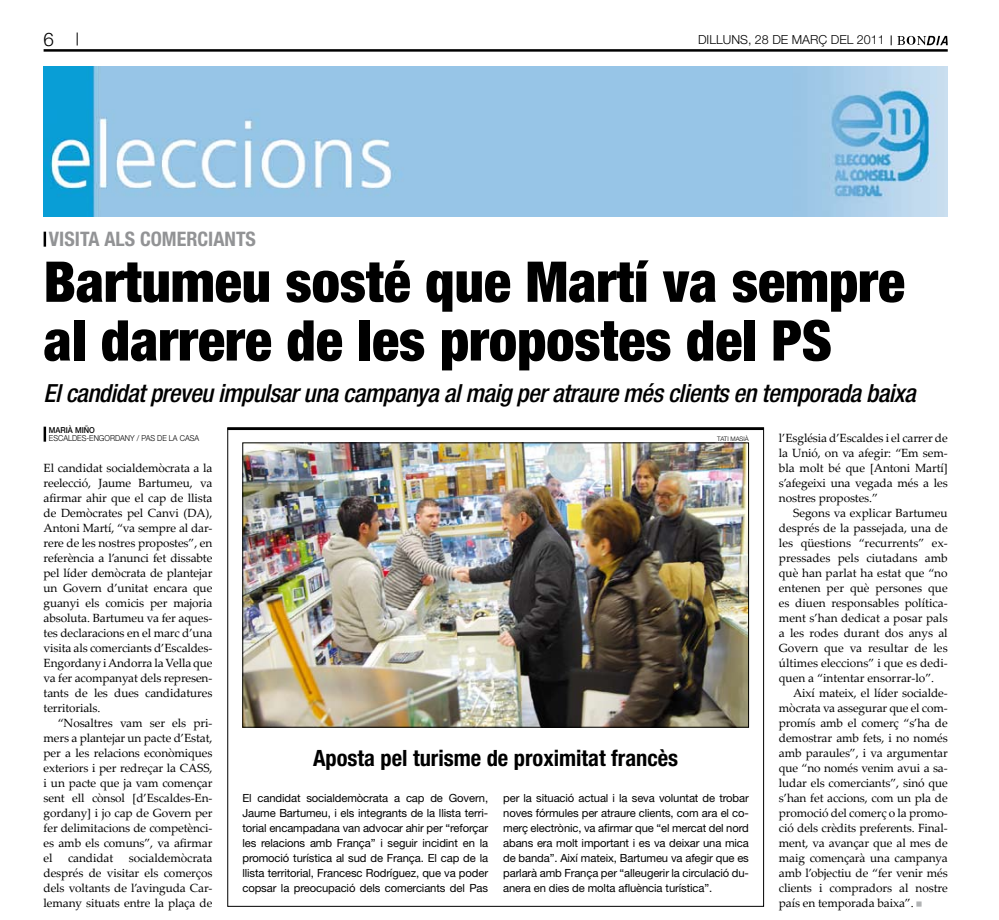
<style>
.page{position:relative;width:999px;height:920px;background:#fff}
.page>*{position:absolute;margin:0;border:0;box-sizing:border-box;transform-origin:0 0}
.t1{font:900 condensed 56.25px/58.8px "Helvetica Neue LT Std";color:#000}
.t2{font:italic 500 condensed 25px "Helvetica Neue LT Std";letter-spacing:-.02em;color:#000}
.t3{font:700 condensed 22.5px "Helvetica Neue LT Std";color:#000}
.t4{font:700 condensed 20px "Helvetica Neue LT Std";color:#929395}
.t5{font:300 18.75px "Helvetica Neue LT Std";color:#000}
.t6{font:300 12.5px "Helvetica Neue LT Std";color:#000}
.t7{font:11.88px/15px "Palatino Linotype";letter-spacing:-.01em;color:#000;text-align:justify}
.t8{font:11.25px/15px "Helvetica Neue LT Std";letter-spacing:-.01em;color:#000;text-align:justify}
.t9{font:300 8.25px/8.8px "Helvetica Neue LT Std";color:#000;scale:.91 1}
.t10{font:300 6.25px "Helvetica Neue LT Std";color:#000}
.s1{font-weight:500}
</style>
<div class="page">
<hr style="left:44px;top:49px;width:903px;height:3px;background:#000">
<svg style="left:897px;top:36px;width:50px;height:9px"></svg>
<svg style="left:77px;top:33px;width:1px;height:13px"></svg>
<img style="left:44px;top:67px;width:903px;height:150px">
<svg style="left:916px;top:901px;width:5px;height:6px"></svg>
<svg style="left:44px;top:427px;width:2px;height:15px"></svg>
<svg style="left:44px;top:232px;width:2px;height:15px"></svg>
<hr style="left:227px;top:428px;width:536px;height:2px;background:#000">
<img style="left:244px;top:445px;width:502px;height:281px">
<div style="left:242px;top:443px;width:506px;height:285px;border:1px solid #000"></div>
<p class="t5" style="left:44px;top:28px;width:12px">6</p>
<p class="t6" style="left:698px;top:32px;width:188px">DILLUNS, 28 DE MARÇ DEL 2011</p>
<p class="t4" style="left:49px;top:227px;width:208px">visita als comerciants</p>
<p class="t1" style="left:44px;top:252px;width:862px">Bartumeu sosté que Martí va sempre al darrere de les propostes del PS</p>
<p class="t2" style="left:44px;top:378px;width:873px">El candidat preveu impulsar una campanya al maig per atraure més clients en temporada baixa</p>
<p class="t9" style="left:49px;top:425px;width:167px"><span class="s1">MARIÀ MIÑO<br></span>ESCALDES-ENGORDANY / PAS DE LA CASA</p>
<p class="t7" style="left:44px;top:460px;width:170px">El candidat socialdemòcrata a la</p>
<p class="t7" style="left:44px;top:475px;width:170px">reelecció, Jaume Bartumeu, va</p>
<p class="t7" style="left:44px;top:490px;width:170px">afirmar ahir que el cap de llista</p>
<p class="t7" style="left:44px;top:505px;width:170px">de Demòcrates pel Canvi (DA),</p>
<p class="t7" style="left:44px;top:520px;width:170px">Antoni Martí, “va sempre al dar-</p>
<p class="t7" style="left:44px;top:535px;width:170px">rere de les nostres propostes”, en</p>
<p class="t7" style="left:44px;top:550px;width:170px">referència a l’anunci fet dissabte</p>
<p class="t7" style="left:44px;top:565px;width:170px">pel líder demòcrata de plantejar</p>
<p class="t7" style="left:44px;top:580px;width:170px">un Govern d’unitat encara que</p>
<p class="t7" style="left:44px;top:595px;width:170px">guanyi els comicis per majoria</p>
<p class="t7" style="left:44px;top:610px;width:170px">absoluta. Bartumeu va fer aques-</p>
<p class="t7" style="left:44px;top:625px;width:170px">tes declaracions en el marc d’una</p>
<p class="t7" style="left:44px;top:640px;width:170px">visita als comerciants d’Escaldes-</p>
<p class="t7" style="left:44px;top:655px;width:170px">Engordany i Andorra la Vella que</p>
<p class="t7" style="left:44px;top:670px;width:170px">va fer acompanyat dels represen-</p>
<p class="t7" style="left:44px;top:685px;width:170px">tants de les dues candidatures</p>
<p class="t7" style="left:44px;top:700px;width:58px">territorials.</p>
<p class="t7" style="left:58px;top:715px;width:156px">“Nosaltres vam ser els pri-</p>
<p class="t7" style="left:44px;top:730px;width:170px">mers a plantejar un pacte d’Estat,</p>
<p class="t7" style="left:44px;top:745px;width:170px">per a les relacions econòmiques</p>
<p class="t7" style="left:44px;top:760px;width:170px">exteriors i per redreçar la CASS,</p>
<p class="t7" style="left:44px;top:775px;width:170px">i un pacte que ja vam començar</p>
<p class="t7" style="left:44px;top:790px;width:170px">sent ell cònsol [d’Escaldes-En-</p>
<p class="t7" style="left:44px;top:805px;width:170px">gordany] i jo cap de Govern per</p>
<p class="t7" style="left:44px;top:820px;width:170px">fer delimitacions de competènci-</p>
<p class="t7" style="left:44px;top:835px;width:170px">es amb els comuns”, va afirmar</p>
<p class="t7" style="left:44px;top:850px;width:11px">el</p>
<p class="t7" style="left:68px;top:850px;width:47px">candidat</p>
<p class="t7" style="left:44px;top:850px;width:170px;text-indent:85px">socialdemòcrata després de visitar els comerços dels voltants de l’avinguda Car&shy;lemany situats entre la plaça de</p>
<p class="t10" style="left:717px;top:435px;width:33px">TATI MASIÀ</p>
<p class="t3" style="left:313px;top:745px;width:367px">Aposta pel turisme de proximitat francès</p>
<p class="t8" style="left:242px;top:790px;width:247px">El candidat socialdemòcrata a cap de Govern, Jaume Bartumeu, i els integrants de la llista terri&shy;torial encampadana van advocar ahir per “reforçar les relacions amb França” i seguir incidint en la promoció turística al sud de França. El cap de la llista territorial, Francesc Rodríguez, que va poder copsar la preocupació dels comerciants del Pas</p>
<p class="t8" style="left:503px;top:790px;width:247px">per la situació actual i la seva voluntat de trobar noves fórmules per atraure clients, com ara el co&shy;merç electrònic, va afirmar que “el mercat del nord abans era molt important i es va deixar una mica de banda”. Així mateix, Bartumeu va afegir que es parlarà amb França per “alleugerir la circulació du&shy;anera en dies de molta afluència turística”.</p>
<p class="t7" style="left:778px;top:430px;width:170px">l’Església d’Escaldes i el carrer de</p>
<p class="t7" style="left:778px;top:445px;width:170px">la Unió, on va afegir: “Em sem-</p>
<p class="t7" style="left:778px;top:460px;width:170px">bla molt bé que [Antoni Martí]</p>
<p class="t7" style="left:778px;top:475px;width:170px">s’afegeixi una vegada més a les</p>
<p class="t7" style="left:778px;top:490px;width:101px">nostres propostes.”</p>
<p class="t7" style="left:793px;top:505px;width:156px">Segons va explicar Bartumeu</p>
<p class="t7" style="left:778px;top:520px;width:170px">després de la passejada, una de</p>
<p class="t7" style="left:778px;top:535px;width:170px">les qüestions “recurrents” ex-</p>
<p class="t7" style="left:778px;top:550px;width:170px">pressades pels ciutadans amb</p>
<p class="t7" style="left:778px;top:565px;width:170px">què han parlat ha estat que “no</p>
<p class="t7" style="left:778px;top:580px;width:170px">entenen per què persones que</p>
<p class="t7" style="left:778px;top:595px;width:170px">es diuen responsables política-</p>
<p class="t7" style="left:778px;top:610px;width:170px">ment s’han dedicat a posar pals</p>
<p class="t7" style="left:778px;top:625px;width:170px">a les rodes durant dos anys al</p>
<p class="t7" style="left:778px;top:640px;width:170px">Govern que va resultar de les</p>
<p class="t7" style="left:778px;top:655px;width:170px">últimes eleccions” i que es dedi-</p>
<p class="t7" style="left:778px;top:670px;width:157px">quen a “intentar ensorrar-lo”.</p>
<p class="t7" style="left:793px;top:685px;width:156px">Així mateix, el líder socialde-</p>
<p class="t7" style="left:778px;top:700px;width:170px">mòcrata va assegurar que el com-</p>
<p class="t7" style="left:778px;top:715px;width:170px">promís amb el comerç “s’ha de</p>
<p class="t7" style="left:778px;top:730px;width:170px">demostrar amb fets, i no només</p>
<p class="t7" style="left:778px;top:745px;width:170px">amb paraules”, i va argumentar</p>
<p class="t7" style="left:778px;top:760px;width:170px">que “no només venim avui a sa-</p>
<p class="t7" style="left:778px;top:775px;width:170px">ludar els comerciants”, sinó que</p>
<p class="t7" style="left:778px;top:790px;width:170px">s’han fet accions, com un pla de</p>
<p class="t7" style="left:778px;top:805px;width:170px">promoció del comerç o la promo-</p>
<p class="t7" style="left:778px;top:820px;width:170px">ció dels crèdits preferents. Final-</p>
<p class="t7" style="left:778px;top:835px;width:170px">ment, va avançar que al mes de</p>
<p class="t7" style="left:778px;top:850px;width:170px">maig començarà una campanya</p>
<p class="t7" style="left:778px;top:865px;width:170px">amb l’objectiu de “fer venir més</p>
<p class="t7" style="left:778px;top:880px;width:170px">clients i compradors al nostre</p>
<p class="t7" style="left:778px;top:895px;width:136px">país en temporada baixa”.</p>
</div>
